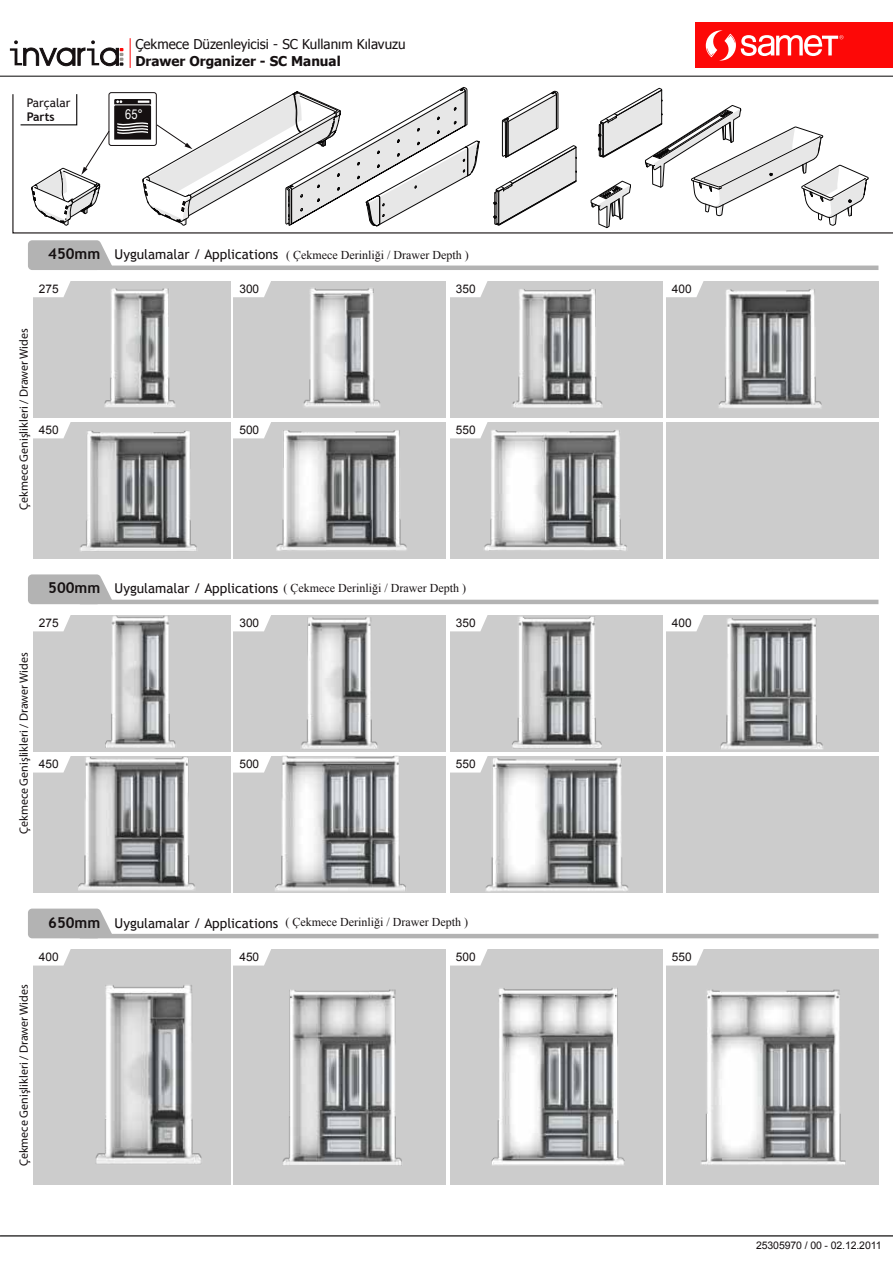
<style>
.page{position:relative;width:893px;height:1263px;background:#fff}
.page>*{position:absolute;margin:0;border:0;box-sizing:border-box;transform-origin:0 0}
.t1{font:13.5px "Trebuchet MS";color:#151011}
.t2{font:13.5px "Tahoma";color:#151011}
.t3{font:700 13.5px "Tahoma";color:#151011}
.t4{font:13.5px "Arial Narrow";color:#fff}
.t5{font:12px "Myriad Pro";color:#151011}
.t6{font:12px "Times New Roman";color:#151011}
.t7{font:12px "Trebuchet MS";color:#151011}
.t8{font:700 12px "Trebuchet MS";color:#151011}
.t9{font:11.85px "Arial";color:#151011}
.t10{font:10.5px "Arial";letter-spacing:-.01em;color:#151011}
.s1{font-weight:700;font-size:15px}
</style>
<div class="page">
<hr style="left:0;top:1235px;width:893px;height:1px;background:#070606">
<hr style="left:0;top:76px;width:893px;height:1px;background:#070606">
<div style="left:696px;top:23px;width:197px;height:45px;background:#fd0807"></div>
<svg style="left:706px;top:30px;width:137px;height:31px"></svg>
<svg style="left:12px;top:93px;width:881px;height:141px"></svg>
<div style="left:33px;top:281px;width:197px;height:136px;background:#ccc"></div>
<div style="left:450px;top:281px;width:212px;height:136px;background:#ccc"></div>
<div style="left:233px;top:281px;width:213px;height:136px;background:#ccc"></div>
<div style="left:666px;top:281px;width:212px;height:136px;background:#ccc"></div>
<svg style="left:233px;top:281px;width:8px;height:16px"></svg>
<svg style="left:450px;top:281px;width:14px;height:16px"></svg>
<svg style="left:666px;top:281px;width:16px;height:16px"></svg>
<svg style="left:33px;top:281px;width:15px;height:16px"></svg>
<div style="left:33px;top:422px;width:197px;height:136px;background:#ccc"></div>
<div style="left:450px;top:422px;width:212px;height:136px;background:#ccc"></div>
<div style="left:233px;top:422px;width:213px;height:136px;background:#ccc"></div>
<div style="left:666px;top:422px;width:212px;height:136px;background:#ccc"></div>
<svg style="left:233px;top:422px;width:16px;height:16px"></svg>
<svg style="left:450px;top:422px;width:14px;height:16px"></svg>
<svg style="left:33px;top:422px;width:14px;height:16px"></svg>
<div style="left:28px;top:240px;width:73px;height:30px;background:#b3b3b3;border-radius:4px"></div>
<svg style="left:101px;top:244px;width:12px;height:22px"></svg>
<hr style="left:80px;top:266px;width:798px;height:4px;background:#b3b3b3">
<img style="left:48px;top:281px;width:183px;height:136px">
<img style="left:241px;top:281px;width:200px;height:147px">
<img style="left:464px;top:281px;width:139px;height:127px">
<img style="left:682px;top:281px;width:182px;height:137px">
<img style="left:47px;top:417px;width:184px;height:142px">
<img style="left:249px;top:416px;width:184px;height:143px">
<img style="left:464px;top:417px;width:183px;height:142px">
<div style="left:33px;top:615px;width:197px;height:136px;background:#ccc"></div>
<div style="left:666px;top:615px;width:212px;height:136px;background:#ccc"></div>
<svg style="left:668px;top:615px;width:2px;height:16px"></svg>
<svg style="left:33px;top:615px;width:5px;height:16px"></svg>
<div style="left:33px;top:756px;width:197px;height:136px;background:#ccc"></div>
<div style="left:450px;top:756px;width:212px;height:136px;background:#ccc"></div>
<div style="left:666px;top:756px;width:212px;height:136px;background:#ccc"></div>
<svg style="left:33px;top:756px;width:5px;height:16px"></svg>
<div style="left:28px;top:574px;width:73px;height:30px;background:#b3b3b3;border-radius:4px"></div>
<svg style="left:101px;top:578px;width:12px;height:22px"></svg>
<hr style="left:80px;top:600px;width:798px;height:4px;background:#b3b3b3">
<img style="left:38px;top:604px;width:189px;height:137px">
<img style="left:227px;top:599px;width:228px;height:175px">
<img style="left:446px;top:599px;width:222px;height:172px">
<img style="left:670px;top:604px;width:202px;height:148px">
<img style="left:38px;top:741px;width:198px;height:152px">
<img style="left:236px;top:741px;width:206px;height:152px">
<img style="left:458px;top:744px;width:204px;height:149px">
<div style="left:33px;top:949px;width:197px;height:235px;background:#ccc"></div>
<div style="left:450px;top:949px;width:212px;height:235px;background:#ccc"></div>
<div style="left:233px;top:949px;width:213px;height:235px;background:#ccc"></div>
<div style="left:666px;top:949px;width:212px;height:235px;background:#ccc"></div>
<svg style="left:233px;top:949px;width:38px;height:16px"></svg>
<svg style="left:450px;top:949px;width:38px;height:16px"></svg>
<svg style="left:666px;top:949px;width:38px;height:16px"></svg>
<svg style="left:33px;top:949px;width:38px;height:16px"></svg>
<div style="left:28px;top:908px;width:73px;height:30px;background:#b3b3b3;border-radius:4px"></div>
<svg style="left:100px;top:911px;width:13px;height:23px"></svg>
<hr style="left:80px;top:934px;width:798px;height:4px;background:#b3b3b3">
<img style="left:287px;top:989px;width:115px;height:177px">
<img style="left:426px;top:969px;width:270px;height:216px">
<img style="left:653px;top:984px;width:226px;height:185px">
<img style="left:33px;top:965px;width:254px;height:220px">
<svg style="left:10px;top:38px;width:470px;height:189px"></svg>
<svg style="left:590px;top:88px;width:290px;height:146px"></svg>
<p class="t2" style="left:135px;top:35px;width:272px">Çekmece Düzenleyicisi - SC Kullanım Kılavuzu</p>
<p class="t3" style="left:135px;top:51px;width:207px">Drawer Organizer - SC Manual</p>
<p class="t7" style="left:27px;top:96px;width:45px">Parçalar</p>
<p class="t8" style="left:27px;top:110px;width:29px">Parts</p>
<p class="t4" style="left:125px;top:105px;width:19px">65°</p>
<p class="t1" style="left:48px;top:247px;width:231px"><span class="s1">450mm</span> Uygulamalar / Applications</p>
<p class="t6" style="left:286px;top:246px;width:184px">( Çekmece Derinliği / Drawer Depth )</p>
<p class="t9" style="left:39px;top:281px;width:21px">275</p>
<p class="t9" style="left:239px;top:281px;width:21px">300</p>
<p class="t9" style="left:456px;top:281px;width:21px">350</p>
<p class="t9" style="left:672px;top:281px;width:21px">400</p>
<p class="t5" style="left:16px;top:510px;width:183px;rotate:-90deg">Çekmece Genişlikleri / Drawer Wides</p>
<p class="t9" style="left:39px;top:422px;width:21px">450</p>
<p class="t9" style="left:239px;top:422px;width:21px">500</p>
<p class="t9" style="left:456px;top:422px;width:21px">550</p>
<p class="t1" style="left:48px;top:581px;width:231px"><span class="s1">500mm</span> Uygulamalar / Applications</p>
<p class="t6" style="left:284px;top:580px;width:184px">( Çekmece Derinliği / Drawer Depth )</p>
<p class="t9" style="left:39px;top:615px;width:21px">275</p>
<p class="t9" style="left:239px;top:615px;width:21px">300</p>
<p class="t9" style="left:456px;top:615px;width:21px">350</p>
<p class="t9" style="left:672px;top:615px;width:21px">400</p>
<p class="t5" style="left:16px;top:834px;width:183px;rotate:-90deg">Çekmece Genişlikleri / Drawer Wides</p>
<p class="t9" style="left:39px;top:756px;width:21px">450</p>
<p class="t9" style="left:239px;top:756px;width:21px">500</p>
<p class="t9" style="left:456px;top:756px;width:21px">550</p>
<p class="t1" style="left:48px;top:915px;width:231px"><span class="s1">650mm</span> Uygulamalar / Applications</p>
<p class="t6" style="left:286px;top:914px;width:184px">( Çekmece Derinliği / Drawer Depth )</p>
<p class="t9" style="left:39px;top:949px;width:21px">400</p>
<p class="t9" style="left:239px;top:949px;width:21px">450</p>
<p class="t9" style="left:456px;top:949px;width:21px">500</p>
<p class="t9" style="left:672px;top:949px;width:21px">550</p>
<p class="t5" style="left:16px;top:1166px;width:183px;rotate:-90deg">Çekmece Genişlikleri / Drawer Wides</p>
<p class="t10" style="left:756px;top:1238px;width:127px">25305970 / 00 - 02.12.2011</p>
</div>
